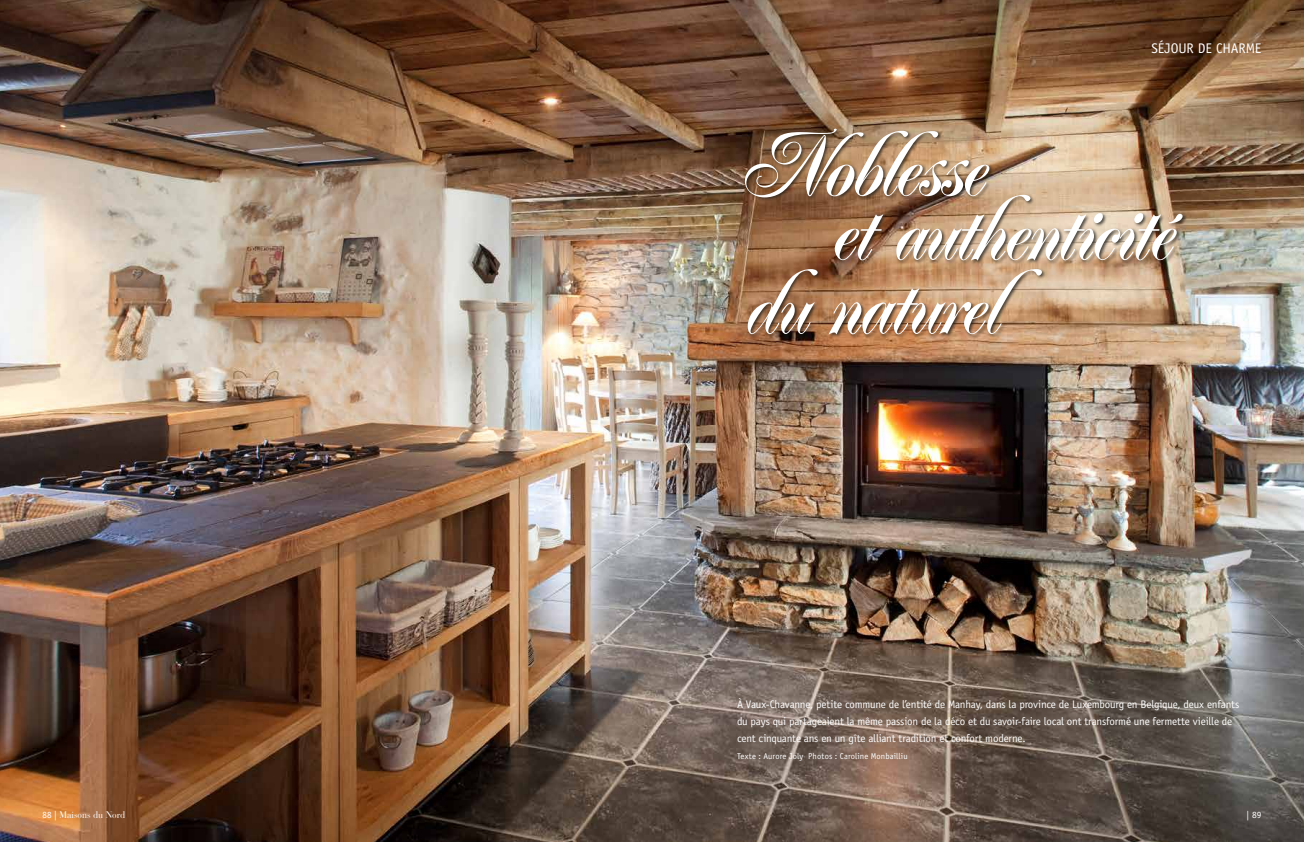
<style>
.page{position:relative;width:1304px;height:842px;background:#fff}
.page>*{position:absolute;margin:0;border:0;box-sizing:border-box;transform-origin:0 0}
.t1{font:90px/64px "Poppl Residenz";letter-spacing:-.025em;color:#fff;scale:.95 1}
.t2{font:14px "Officina Sans Std";letter-spacing:-.01em;color:#fff}
.t3{font:11px/17px "Officina Sans Std";letter-spacing:-.015em;color:#fff}
.t4{font:9.5px "Bauer Bodoni";color:#fff;scale:.95 1}
.t5{font:9.5px "Officina Sans Std";color:#fff;scale:.95 1}
.t6{font:8.5px "Officina Sans Std";letter-spacing:.015em;color:#fff}
.s1{font-family:"Officina Sans Std"}
</style>
<div class="page">
<img style="left:0;top:0;width:1304px;height:842px">
<div style="left:744px;top:128px;width:444px;height:211px;background:#1a1a18;opacity:.75"></div>
<p class="t2" style="left:1152px;top:40px;width:111px">Séjour de charme</p>
<h1 class="t1" style="left:825px;top:136px;width:362px;text-indent:-87px">Noblesse<br>et authenticité</h1>
<h1 class="t1" style="left:739px;top:274px;width:321px">du naturel</h1>
<p class="t3" style="left:737px;top:696px;width:504px">À Vaux-Chavanne, petite commune de l’entité de Manhay, dans la province de Luxembourg en Belgique, deux enfants du pays qui partageaient la même passion de la déco et du savoir-faire local ont transformé une fermette vieille de cent cinquante ans en un gîte alliant tradition et confort moderne.</p>
<p class="t6" style="left:737px;top:751px;width:172px">Texte : Aurore Joly Photos : Caroline Monbailliu</p>
<p class="t4" style="left:43px;top:809px;width:89px"><span class="s1">88 |</span> Maisons du Nord</p>
<p class="t5" style="left:1247px;top:809px;width:17px">| 89</p>
</div>
